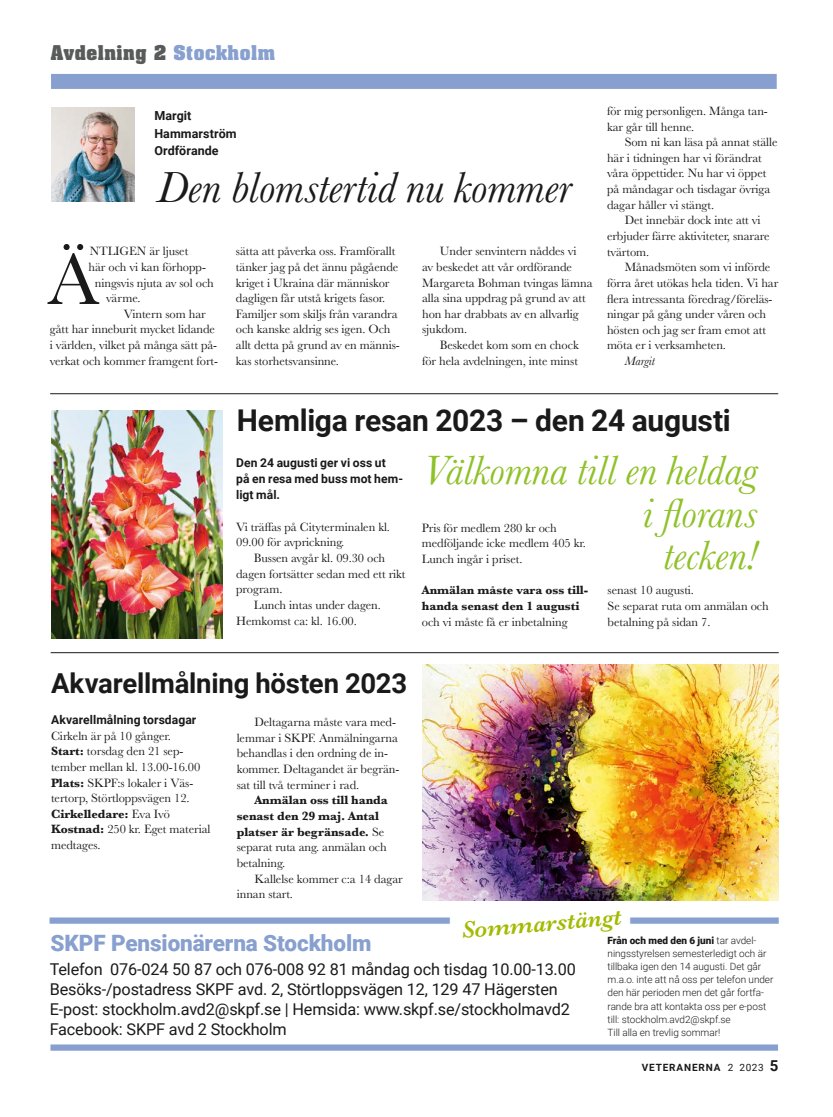
<style>
.page{position:relative;width:833px;height:1117px;background:#fff}
.page>*{position:absolute;margin:0;border:0;box-sizing:border-box;transform-origin:0 0}
.t1{font:italic 45px "Baskerville";color:#1a1a1a}
.t2{font:italic 42.5px/42.5px "Baskerville";color:#8fc128;text-align:right}
.t3{font:700 30px "Roboto";letter-spacing:-.01em;color:#1a1a1a}
.t4{font:700 27.5px "Roboto";letter-spacing:-.01em;color:#1a1a1a}
.t5{font:italic 600 24.25px "Baskerville";color:#a4ba00}
.t6{font:900 22.5px "Roboto";letter-spacing:-.005em;color:#88a0cf}
.t7{font:700 20px "Aachen BT";letter-spacing:-.005em;color:#595a5a}
.t8{font:16.25px/20px "Roboto";letter-spacing:-.01em;color:#1a1a1a}
.t9{font:12.5px/15.6px "Baskerville";letter-spacing:-.005em;color:#1a1a1a}
.t10{font:700 12.5px/15.6px "Baskerville";letter-spacing:-.005em;color:#1a1a1a}
.t11{font:700 12.5px/17.5px "Roboto";letter-spacing:.005em;color:#1a1a1a}
.t12{font:italic 12.5px "Baskerville";letter-spacing:-.005em;color:#1a1a1a}
.t13{font:700 12.12px/16.1px "Roboto";letter-spacing:.005em;color:#1a1a1a}
.t14{font:300 10px/13.1px "Roboto";letter-spacing:-.005em;color:#1a1a1a}
.t15{font:700 10px "Roboto";letter-spacing:.085em;color:#1a1a1a}
.s1{color:#88a0cf}
.s2{font-weight:700}
.s3{font-weight:400}
.s4{font-weight:900}
.s5{font-size:15px}
</style>
<div class="page">
<img style="left:422px;top:664px;width:356px;height:236px">
<div style="left:51px;top:74px;width:725px;height:15px;background:#88a0cf"></div>
<div style="left:50px;top:917px;width:728px;height:6px;background:#88a0cf"></div>
<div style="left:50px;top:1044px;width:728px;height:6px;background:#88a0cf"></div>
<hr style="left:50px;top:393px;width:728px;height:1px;background:#1a1a1a">
<img style="left:51px;top:108px;width:84px;height:93px">
<svg style="left:47px;top:244px;width:52px;height:60px"></svg>
<img style="left:51px;top:410px;width:171px;height:228px">
<hr style="left:51px;top:652px;width:727px;height:1px;background:#1a1a1a">
<div style="left:450px;top:911px;width:180px;height:18px;background:#feffff"></div>
<h3 class="t7" style="left:51px;top:40px;width:226px">Avdelning 2 <span class="s1">Stockholm</span></h3>
<p class="t11" style="left:154px;top:106px;width:84px">Margit<br>Hammarström<br>Ordförande</p>
<h1 class="t1" style="left:157px;top:158px;width:416px">Den blomstertid nu kommer</h1>
<p class="t9" style="left:90px;top:243px;width:100px">NTLIGEN är ljuset</p>
<p class="t9" style="left:89px;top:259px;width:119px">här och vi kan förhopp-</p>
<p class="t9" style="left:95px;top:275px;width:120px">ningsvis njuta av sol och</p>
<p class="t9" style="left:106px;top:290px;width:36px">värme.</p>
<p class="t9" style="left:124px;top:306px;width:83px">Vintern som har</p>
<p class="t9" style="left:50px;top:322px;width:167px">gått har inneburit mycket lidande</p>
<p class="t9" style="left:50px;top:337px;width:169px">i världen, vilket på många sätt på-</p>
<p class="t9" style="left:50px;top:353px;width:170px">verkat och kommer framgent fort-</p>
<p class="t9" style="left:236px;top:243px;width:165px">sätta att påverka oss. Framförallt tänker jag på det ännu pågående kriget i Ukraina där människor dagligen får utstå krigets fasor.<br>Familjer som skiljs från varandra och kanske aldrig ses igen. Och allt detta på grund av en männis&shy;kas storhetsvansinne.</p>
<p class="t9" style="left:422px;top:243px;width:172px;text-indent:18px">Under senvintern nåddes vi<br>av beskedet att vår ordförande<br>Margareta Bohman tvingas lämna alla sina uppdrag på grund av att hon har drabbats av en allvarlig sjukdom.</p>
<p class="t9" style="left:422px;top:337px;width:158px;text-align:right">Beskedet kom som en chock<br>för hela avdelningen, inte minst</p>
<p class="t9" style="left:607px;top:103px;width:162px">för mig personligen. Många tan&shy;kar går till henne.</p>
<p class="t9" style="left:607px;top:134px;width:172px;text-indent:18px">Som ni kan läsa på annat ställe här i tidningen har vi förändrat våra öppettider. Nu har vi öppet på måndagar och tisdagar övriga dagar håller vi stängt.</p>
<p class="t9" style="left:607px;top:213px;width:164px;text-indent:18px">Det innebär dock inte att vi erbjuder färre aktiviteter, snarare tvärtom.</p>
<p class="t9" style="left:607px;top:259px;width:173px;text-indent:18px">Månadsmöten som vi införde förra året utökas hela tiden. Vi har flera intressanta föredrag/föreläs&shy;ningar på gång under våren och hösten och jag ser fram emot att möta er i verksamheten.</p>
<p class="t12" style="left:625px;top:352px;width:32px">Margit</p>
<h3 class="t3" style="left:237px;top:399px;width:495px">Hemliga resan 2023 – den 24 augusti</h3>
<p class="t13" style="left:236px;top:454px;width:168px">Den 24 augusti ger vi oss ut<br>på en resa med buss mot hem&shy;ligt mål.</p>
<p class="t9" style="left:236px;top:519px;width:155px">Vi träffas på Cityterminalen kl.<br>09.00 för avprickning.</p>
<p class="t9" style="left:254px;top:550px;width:133px">Bussen avgår kl. 09.30 och</p>
<p class="t9" style="left:236px;top:566px;width:171px">dagen fortsätter sedan med ett rikt</p>
<p class="t9" style="left:236px;top:581px;width:48px">program.</p>
<p class="t9" style="left:254px;top:597px;width:129px">Lunch intas under dagen.</p>
<p class="t9" style="left:236px;top:612px;width:122px">Hemkomst ca: kl. 16.00.</p>
<h2 class="t2" style="left:422px;top:449px;width:336px">Välkomna till en heldag i florans<br>tecken!</h2>
<p class="t9" style="left:422px;top:520px;width:165px">Pris för medlem 280 kr och medföljande icke medlem 405 kr.<br>Lunch ingår i priset.</p>
<p class="t10" style="left:422px;top:582px;width:168px">Anmälan måste vara oss till&shy;handa senast den 1 augusti</p>
<p class="t9" style="left:422px;top:614px;width:147px">och vi måste få er inbetalning</p>
<p class="t9" style="left:607px;top:582px;width:162px">senast 10 augusti.<br>Se separat ruta om anmälan och betalning på sidan 7.</p>
<h3 class="t4" style="left:51px;top:663px;width:358px">Akvarellmålning hösten 2023</h3>
<p class="t13" style="left:51px;top:711px;width:147px">Akvarellmålning torsdagar</p>
<p class="t9" style="left:51px;top:727px;width:161px">Cirkeln är på 10 gånger.<br><span class="s2">Start:</span> torsdag den 21 sep&shy;tember mellan kl. 13.00-16.00<br><span class="s2">Plats:</span> SKPF:s lokaler i Väs&shy;tertorp, Störtloppsvägen 12.<br><span class="s2">Cirkelledare:</span> Eva Ivö<br><span class="s2">Kostnad:</span> 250 kr. Eget material medtages.</p>
<p class="t9" style="left:237px;top:714px;width:164px;text-indent:18px">Deltagarna måste vara med&shy;lemmar i SKPF. Anmälningarna behandlas i den ordning de in&shy;kommer. Deltagandet är begrän&shy;sat till två terminer i rad.</p>
<p class="t10" style="left:237px;top:792px;width:153px;text-indent:18px">Anmälan oss till handa senast den 29 maj. Antal platser är begränsade. <span class="s3">Se separat ruta ang. anmälan och betalning.</span></p>
<p class="t9" style="left:237px;top:870px;width:168px;text-indent:18px">Kallelse kommer c:a 14 dagar innan start.</p>
<h3 class="t5" style="left:460px;top:913px;width:162px;rotate:-5deg">Sommarstängt</h3>
<h3 class="t6" style="left:51px;top:926px;width:322px">SKPF Pensionärerna Stockholm</h3>
<p class="t8" style="left:50px;top:958px;width:527px">Telefon 076-024 50 87 och 076-008 92 81 måndag och tisdag 10.00-13.00<br>Besöks-/postadress SKPF avd. 2, Störtloppsvägen 12, 129 47 Hägersten E-post: stockholm.avd2@skpf.se | Hemsida: www.skpf.se/stockholmavd2<br>Facebook: SKPF avd 2 Stockholm</p>
<p class="t14" style="left:607px;top:933px;width:167px"><span class="s4">Från och med den 6 juni</span> tar avdel&shy;ningsstyrelsen semesterledigt och är tillbaka igen den 14 augusti. Det går m.a.o. inte att nå oss per telefon under den här perioden men det går fortfa&shy;rande bra att kontakta oss per e-post till: stockholm.avd2@skpf.se<br>Till alla en trevlig sommar!</p>
<p class="t15" style="left:642px;top:1059px;width:138px">VETERANERNA <span class="s3">2 2023</span> <span class="s5">5</span></p>
</div>
